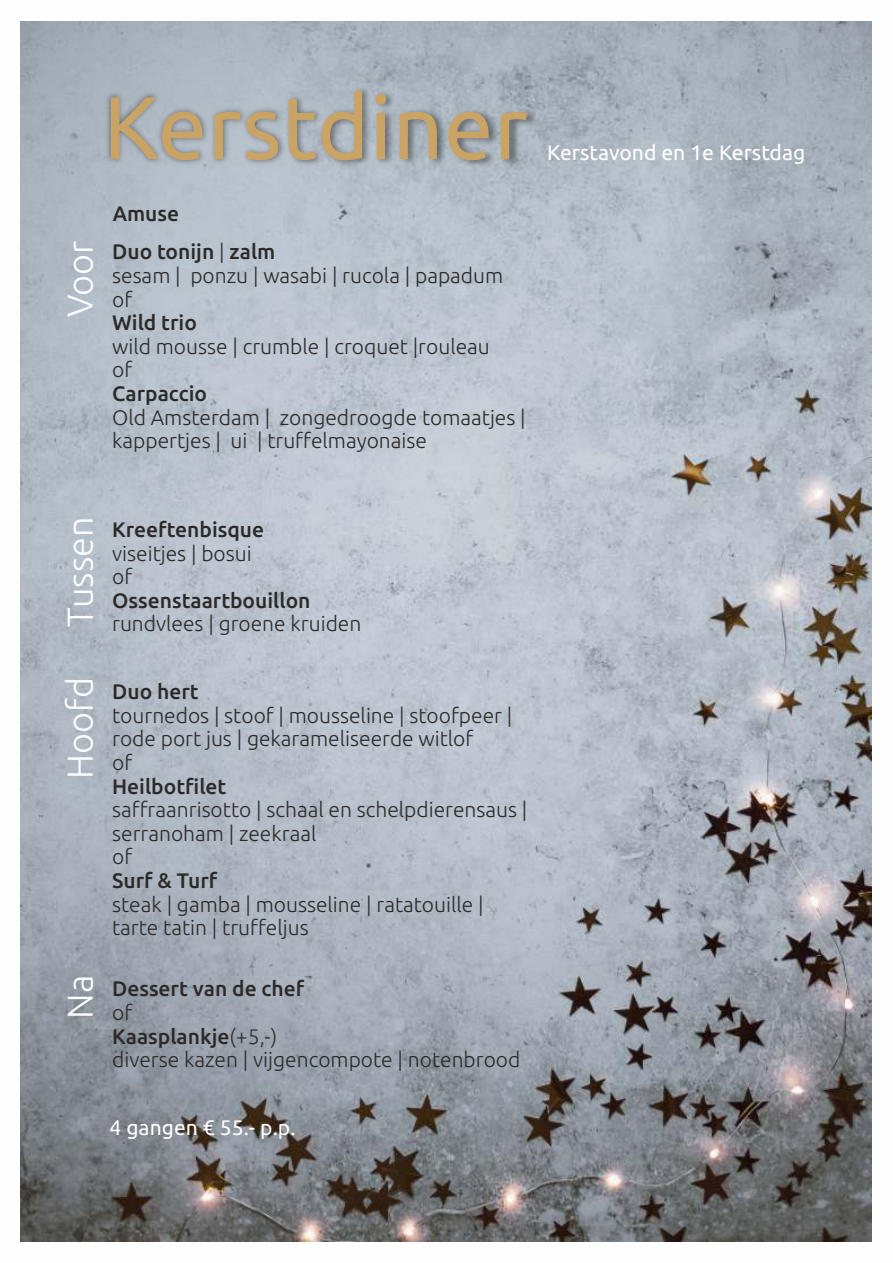
<style>
.page{position:relative;width:893px;height:1263px;background:#fff}
.page>*{position:absolute;margin:0;border:0;box-sizing:border-box;transform-origin:0 0}
.t1{font:88.8px "Ubuntu";color:#caa465}
.t2{font:300 36px "Ubuntu";color:#fefefe}
.t3{font:300 21px/23.5px "Ubuntu";color:#2b2a29}
.t4{font:500 21px "Ubuntu";color:#2b2a29}
.t5{font:21px "Ubuntu";color:#fff}
.s1{font-weight:500}
.s2{font-weight:300}
</style>
<div class="page">
<img style="left:21px;top:21px;width:850px;height:1221px">
<img style="left:100px;top:80px;width:445px;height:93px">
<h1 class="t1" style="left:103px;top:90px;width:427px">Kerstdiner</h1>
<h2 class="t2" style="left:65px;top:317px;width:78px;rotate:-90deg">Voor</h2>
<p class="t4" style="left:113px;top:205px;width:68px">Amuse</p>
<p class="t3" style="left:112px;top:241px;width:393px"><span class="s1">Duo tonijn</span> | <span class="s1">zalm<br></span>sesam | ponzu | wasabi | rucola | papadum</p>
<p class="t3" style="left:112px;top:289px;width:22px">of</p>
<p class="t4" style="left:112px;top:314px;width:86px">Wild trio</p>
<p class="t3" style="left:112px;top:336px;width:379px">wild mousse | crumble | croquet |rouleau</p>
<p class="t4" style="left:112px;top:385px;width:96px">Carpaccio</p>
<p class="t3" style="left:112px;top:406px;width:415px">Old Amsterdam | zongedroogde tomaatjes |</p>
<p class="t3" style="left:112px;top:359px;width:22px">of</p>
<p class="t3" style="left:112px;top:430px;width:316px">kappertjes | ui | truffelmayonaise</p>
<p class="t5" style="left:547px;top:143px;width:260px">Kerstavond en 1e Kerstdag</p>
<h2 class="t2" style="left:65px;top:627px;width:112px;rotate:-90deg">Tussen</h2>
<h2 class="t2" style="left:65px;top:779px;width:103px;rotate:-90deg">Hoofd</h2>
<h2 class="t2" style="left:65px;top:1019px;width:45px;rotate:-90deg">Na</h2>
<p class="t4" style="left:112px;top:521px;width:154px">Kreeftenbisque</p>
<p class="t3" style="left:112px;top:543px;width:141px">viseitjes | bosui</p>
<p class="t4" style="left:112px;top:591px;width:200px">Ossenstaartbouillon</p>
<p class="t3" style="left:112px;top:566px;width:22px">of</p>
<p class="t3" style="left:112px;top:613px;width:251px">rundvlees | groene kruiden</p>
<p class="t4" style="left:112px;top:683px;width:88px">Duo hert</p>
<p class="t3" style="left:112px;top:728px;width:363px">rode port jus | gekarameliseerde witlof of</p>
<p class="t3" style="left:112px;top:705px;width:402px">tournedos | stoof | mousseline | stoofpeer |</p>
<p class="t4" style="left:112px;top:777px;width:116px">Heilbotfilet</p>
<p class="t3" style="left:112px;top:823px;width:206px">serranoham | zeekraal</p>
<p class="t3" style="left:112px;top:799px;width:417px">saffraanrisotto | schaal en schelpdierensaus |</p>
<p class="t3" style="left:112px;top:846px;width:22px">of</p>
<p class="t4" style="left:112px;top:872px;width:107px">Surf &amp; Turf</p>
<p class="t3" style="left:112px;top:893px;width:373px">steak | gamba | mousseline | ratatouille |</p>
<p class="t3" style="left:112px;top:917px;width:198px">tarte tatin | truffeljus</p>
<p class="t4" style="left:112px;top:980px;width:193px">Dessert van de chef</p>
<p class="t3" style="left:112px;top:1002px;width:22px">of</p>
<p class="t4" style="left:112px;top:1027px;width:167px">Kaasplankje<span class="s2">(+5,-)</span></p>
<p class="t3" style="left:112px;top:1049px;width:410px">diverse kazen | vijgencompote | notenbrood</p>
<p class="t5" style="left:110px;top:1119px;width:188px">4 gangen € 55.- p.p.</p>
</div>
